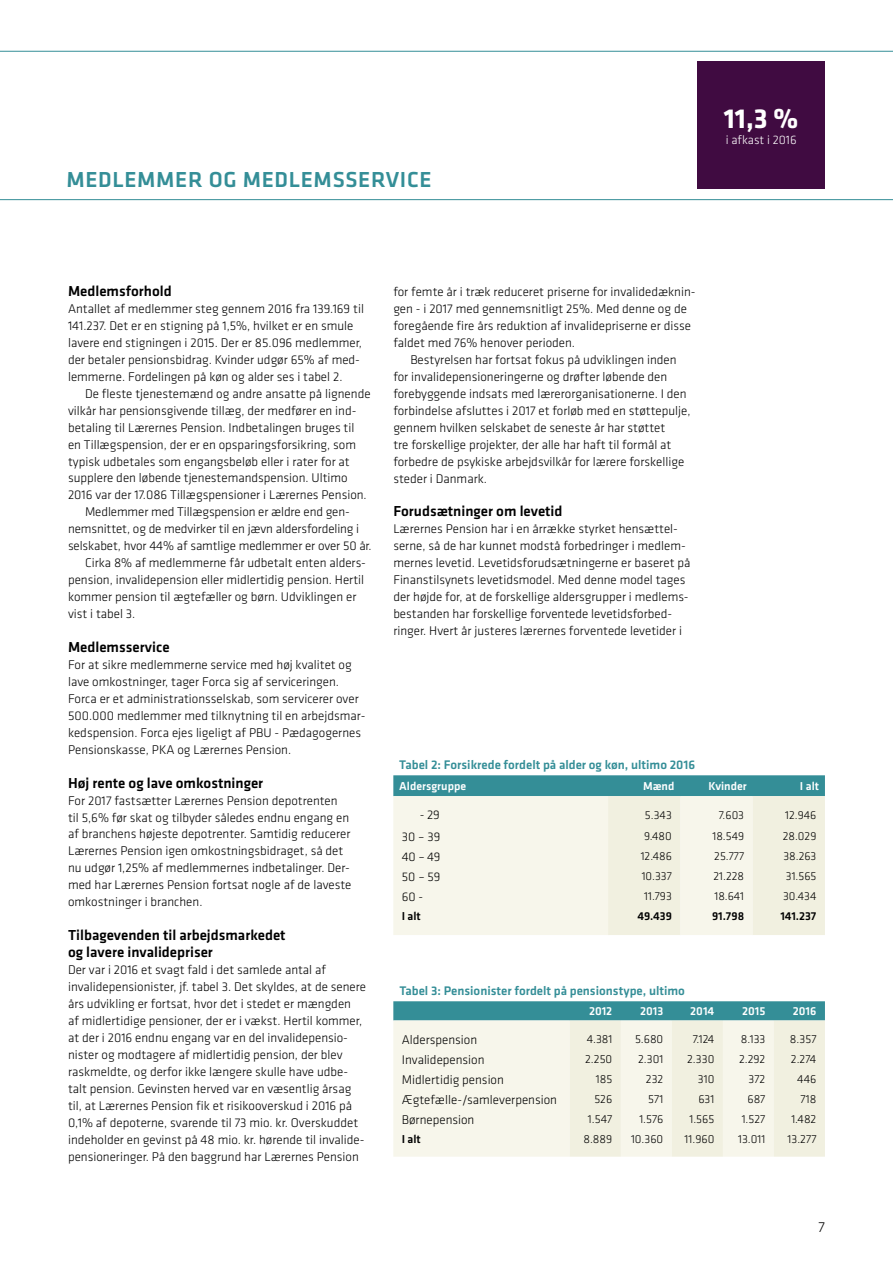
<style>
.page{position:relative;width:893px;height:1263px;background:#fff}
.page>*{position:absolute;margin:0;border:0;box-sizing:border-box;transform-origin:0 0}
.t1{font:700 28.5px "Klavika";color:#fff}
.t2{font:500 22.5px "Klavika";letter-spacing:.03em;color:#348e97}
.t3{font:500 15px/17px "Klavika";color:#000}
.t4{font:300 15px "Klavika";color:#000}
.t5{font:300 13.05px/17px "Klavika";color:#000}
.t6{font:500 12.9px "Klavika";color:#348e97}
.t7{font:300 12.9px "Klavika";letter-spacing:-.005em;color:#000}
.t8{font:300 12.75px "Klavika";color:#fff}
.t9{font:300 12px "Klavika";color:#000}
.t10{font:500 12px "Klavika";color:#fff}
.t11{font:300 11.85px "Klavika";color:#000}
.t12{font:500 11.85px "Klavika";color:#fff}
.t13{font:500 11.85px "Klavika";color:#000}
</style>
<div class="page">
<svg style="left:0;top:51px;width:893px;height:149px"></svg>
<div style="left:697px;top:62px;width:128px;height:127px;background:#400b41"></div>
<svg style="left:393px;top:775px;width:432px;height:160px;background:#dce6dd"></svg>
<svg style="left:393px;top:1001px;width:432px;height:156px;background:#dde7de"></svg>
<h2 class="t2" style="left:66px;top:167px;width:367px">Medlemmer og medlemsservice</h2>
<h1 class="t1" style="left:724px;top:103px;width:76px">11,3 %</h1>
<p class="t8" style="left:726px;top:133px;width:72px">i afkast i 2016</p>
<p class="t3" style="left:68px;top:283px;width:105px">Medlemsforhold</p>
<p class="t5" style="left:68px;top:300px;width:297px">Antallet af medlemmer steg gennem 2016 fra 139.169 til 141.237. Det er en stigning på 1,5%, hvilket er en smule lavere end stigningen i 2015. Der er 85.096 medlemmer, der betaler pensionsbidrag. Kvinder udgør 65% af med&shy;lemmerne. Fordelingen på køn og alder ses i tabel 2.</p>
<p class="t5" style="left:85px;top:385px;width:287px">De fleste tjenestemænd og andre ansatte på lignende</p>
<p class="t5" style="left:68px;top:402px;width:290px">vilkår har pensionsgivende tillæg, der medfører en ind-</p>
<p class="t5" style="left:68px;top:419px;width:288px">betaling til Lærernes Pension. Indbetalingen bruges til</p>
<p class="t5" style="left:68px;top:436px;width:289px">en Tillægspension, der er en opsparingsforsikring, som</p>
<p class="t5" style="left:68px;top:453px;width:283px">typisk udbetales som engangsbeløb eller i rater for at</p>
<p class="t5" style="left:68px;top:470px;width:281px">supplere den løbende tjenestemandspension. Ultimo</p>
<p class="t5" style="left:68px;top:487px;width:298px">2016 var der 17.086 Tillægspensioner i Lærernes Pension.</p>
<p class="t5" style="left:85px;top:504px;width:266px">Medlemmer med Tillægspension er ældre end gen-</p>
<p class="t5" style="left:68px;top:521px;width:293px">nemsnittet, og de medvirker til en jævn aldersfordeling i</p>
<p class="t5" style="left:68px;top:538px;width:303px">selskabet, hvor 44% af samtlige medlemmer er over 50 år.</p>
<p class="t5" style="left:85px;top:555px;width:282px">Cirka 8% af medlemmerne får udbetalt enten alders-</p>
<p class="t5" style="left:68px;top:572px;width:298px">pension, invalidepension eller midlertidig pension. Hertil</p>
<p class="t5" style="left:68px;top:589px;width:290px">kommer pension til ægtefæller og børn. Udviklingen er</p>
<p class="t5" style="left:68px;top:605px;width:67px">vist i tabel 3.</p>
<p class="t3" style="left:68px;top:639px;width:103px">Medlemsservice</p>
<p class="t5" style="left:68px;top:656px;width:299px">For at sikre medlemmerne service med høj kvalitet og lave omkostninger, tager Forca sig af serviceringen.<br>Forca er et administrationsselskab, som servicerer over 500.000 medlemmer med tilknytning til en arbejdsmar&shy;kedspension. Forca ejes ligeligt af PBU - Pædagogernes Pensionskasse, PKA og Lærernes Pension.</p>
<p class="t3" style="left:68px;top:774px;width:197px">Høj rente og lave omkostninger</p>
<p class="t5" style="left:68px;top:792px;width:285px">For 2017 fastsætter Lærernes Pension depotrenten til 5,6% før skat og tilbyder således endnu engang en af branchens højeste depotrenter. Samtidig reducerer Lærernes Pension igen omkostningsbidraget, så det nu udgør 1,25% af medlemmernes indbetalinger. Der&shy;med har Lærernes Pension fortsat nogle af de laveste omkostninger i branchen.</p>
<p class="t3" style="left:68px;top:927px;width:219px">Tilbagevenden til arbejdsmarkedet og lavere invalidepriser</p>
<p class="t5" style="left:68px;top:961px;width:300px">Der var i 2016 et svagt fald i det samlede antal af invalidepensionister, jf. tabel 3. Det skyldes, at de senere års udvikling er fortsat, hvor det i stedet er mængden<br>af midlertidige pensioner, der er i vækst. Hertil kommer, at der i 2016 endnu engang var en del invalidepensio&shy;nister og modtagere af midlertidig pension, der blev raskmeldte, og derfor ikke længere skulle have udbe&shy;talt pension. Gevinsten herved var en væsentlig årsag til, at Lærernes Pension fik et risikooverskud i 2016 på 0,1% af depoterne, svarende til 73 mio. kr. Overskuddet indeholder en gevinst på 48 mio. kr. hørende til invalide&shy;pensioneringer. På den baggrund har Lærernes Pension</p>
<p class="t5" style="left:393px;top:283px;width:304px">for femte år i træk reduceret priserne for invalidedæknin&shy;gen - i 2017 med gennemsnitligt 25%. Med denne og de foregående fire års reduktion af invalidepriserne er disse faldet med 76% henover perioden.</p>
<p class="t5" style="left:393px;top:351px;width:299px;text-indent:17px">Bestyrelsen har fortsat fokus på udviklingen inden for invalidepensioneringerne og drøfter løbende den forebyggende indsats med lærerorganisationerne. I den forbindelse afsluttes i 2017 et forløb med en støttepulje, gennem hvilken selskabet de seneste år har støttet<br>tre forskellige projekter, der alle har haft til formål at forbedre de psykiske arbejdsvilkår for lærere forskellige steder i Danmark.</p>
<p class="t3" style="left:393px;top:503px;width:171px">Forudsætninger om levetid</p>
<p class="t5" style="left:393px;top:521px;width:299px">Lærernes Pension har i en årrække styrket hensættel&shy;serne, så de har kunnet modstå forbedringer i medlem&shy;mernes levetid. Levetidsforudsætningerne er baseret på Finanstilsynets levetidsmodel. Med denne model tages der højde for, at de forskellige aldersgrupper i medlems&shy;bestanden har forskellige forventede levetidsforbed&shy;ringer. Hvert år justeres lærernes forventede levetider i</p>
<p class="t6" style="left:399px;top:758px;width:297px">Tabel 2: Forsikrede fordelt på alder og køn, ultimo 2016</p>
<p class="t12" style="left:399px;top:780px;width:68px">Aldersgruppe</p>
<p class="t12" style="left:643px;top:780px;width:33px">Mænd</p>
<p class="t12" style="left:708px;top:780px;width:40px">Kvinder</p>
<p class="t12" style="left:800px;top:780px;width:21px">I alt</p>
<p class="t7" style="left:420px;top:808px;width:22px">- 29</p>
<p class="t11" style="left:645px;top:808px;width:28px">5.343</p>
<p class="t11" style="left:719px;top:808px;width:27px">7. 603</p>
<p class="t11" style="left:785px;top:808px;width:33px">12.946</p>
<p class="t7" style="left:402px;top:830px;width:40px">30 – 39</p>
<p class="t11" style="left:644px;top:830px;width:29px">9.480</p>
<p class="t11" style="left:712px;top:830px;width:33px">18.549</p>
<p class="t11" style="left:783px;top:830px;width:35px">28.029</p>
<p class="t7" style="left:402px;top:849px;width:40px">40 – 49</p>
<p class="t11" style="left:641px;top:850px;width:33px">12.486</p>
<p class="t11" style="left:714px;top:850px;width:31px">25.777</p>
<p class="t11" style="left:783px;top:850px;width:34px">38.263</p>
<p class="t7" style="left:402px;top:869px;width:40px">50 – 59</p>
<p class="t11" style="left:642px;top:870px;width:32px">10.337</p>
<p class="t11" style="left:713px;top:870px;width:32px">21.228</p>
<p class="t11" style="left:786px;top:870px;width:32px">31.565</p>
<p class="t7" style="left:402px;top:889px;width:23px">60 -</p>
<p class="t11" style="left:644px;top:889px;width:29px">11.793</p>
<p class="t11" style="left:714px;top:889px;width:31px">18.641</p>
<p class="t11" style="left:783px;top:889px;width:35px">30.434</p>
<p class="t13" style="left:402px;top:909px;width:20px">I alt</p>
<p class="t13" style="left:637px;top:909px;width:36px">49.439</p>
<p class="t13" style="left:712px;top:909px;width:34px">91.798</p>
<p class="t13" style="left:780px;top:909px;width:38px">141.237</p>
<p class="t6" style="left:399px;top:983px;width:287px">Tabel 3: Pensionister fordelt på pensionstype, ultimo</p>
<p class="t10" style="left:589px;top:1005px;width:25px">2012</p>
<p class="t10" style="left:640px;top:1005px;width:25px">2013</p>
<p class="t10" style="left:690px;top:1005px;width:26px">2014</p>
<p class="t10" style="left:742px;top:1005px;width:25px">2015</p>
<p class="t10" style="left:793px;top:1005px;width:25px">2016</p>
<p class="t5" style="left:402px;top:1031px;width:77px">Alderspension</p>
<p class="t9" style="left:587px;top:1032px;width:27px">4.381</p>
<p class="t9" style="left:635px;top:1032px;width:30px">5.680</p>
<p class="t9" style="left:693px;top:1032px;width:23px">7.124</p>
<p class="t9" style="left:741px;top:1032px;width:26px">8.133</p>
<p class="t9" style="left:790px;top:1032px;width:28px">8.357</p>
<p class="t5" style="left:402px;top:1051px;width:84px">Invalidepension</p>
<p class="t9" style="left:585px;top:1052px;width:29px">2.250</p>
<p class="t9" style="left:638px;top:1052px;width:27px">2.301</p>
<p class="t9" style="left:687px;top:1052px;width:29px">2.330</p>
<p class="t9" style="left:739px;top:1052px;width:28px">2.292</p>
<p class="t9" style="left:791px;top:1052px;width:27px">2.274</p>
<p class="t5" style="left:402px;top:1071px;width:104px">Midlertidig pension</p>
<p class="t9" style="left:596px;top:1072px;width:18px">185</p>
<p class="t9" style="left:646px;top:1072px;width:19px">232</p>
<p class="t9" style="left:698px;top:1072px;width:18px">310</p>
<p class="t9" style="left:749px;top:1072px;width:18px">372</p>
<p class="t9" style="left:797px;top:1072px;width:21px">446</p>
<p class="t5" style="left:402px;top:1091px;width:157px">Ægtefælle-/samleverpension</p>
<p class="t9" style="left:594px;top:1092px;width:19px">526</p>
<p class="t9" style="left:648px;top:1092px;width:17px">571</p>
<p class="t9" style="left:698px;top:1092px;width:17px">631</p>
<p class="t9" style="left:747px;top:1092px;width:19px">687</p>
<p class="t9" style="left:800px;top:1092px;width:17px">718</p>
<p class="t5" style="left:402px;top:1111px;width:74px">Børnepension</p>
<p class="t9" style="left:588px;top:1112px;width:26px">1.547</p>
<p class="t9" style="left:639px;top:1112px;width:26px">1.576</p>
<p class="t9" style="left:689px;top:1112px;width:26px">1.565</p>
<p class="t9" style="left:742px;top:1112px;width:25px">1.527</p>
<p class="t9" style="left:791px;top:1112px;width:27px">1.482</p>
<p class="t13" style="left:402px;top:1132px;width:20px">I alt</p>
<p class="t9" style="left:583px;top:1132px;width:30px">8.889</p>
<p class="t9" style="left:631px;top:1132px;width:34px">10.360</p>
<p class="t9" style="left:685px;top:1132px;width:31px">11.960</p>
<p class="t9" style="left:738px;top:1132px;width:29px">13.011</p>
<p class="t9" style="left:788px;top:1132px;width:30px">13.277</p>
<p class="t4" style="left:818px;top:1218px;width:8px">7</p>
</div>
